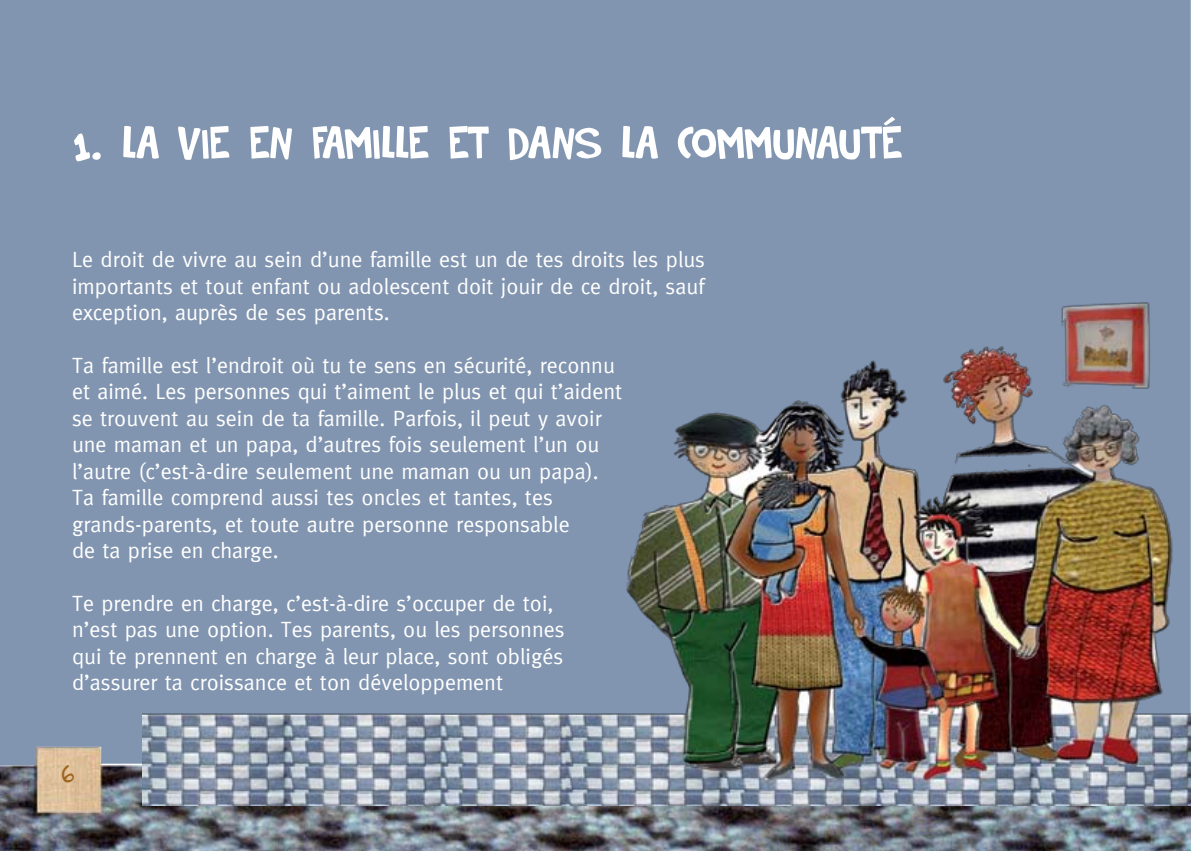
<style>
.page{position:relative;width:1191px;height:851px;background:#fff}
.page>*{position:absolute;margin:0;border:0;box-sizing:border-box;transform-origin:0 0}
.t1{font:50px "Rumpelstiltskin";letter-spacing:-.025em;color:#fff}
.t2{font:26px "Nothing You Could Say";color:#9e651e}
.t3{font:22px/26.4px "Meta";color:#fff}
</style>
<div class="page">
<img style="left:0;top:765px;width:1191px;height:85px">
<div style="left:0;top:0;width:1190px;height:765px;background:#8295b0"></div>
<img style="left:142px;top:282px;width:1049px;height:523px">
<img style="left:1179px;top:299px;width:12px;height:467px">
<h1 class="t1" style="left:72px;top:111px;width:832px">1. LA VIE EN FAMILLE ET DANS LA COMMUNAUTÉ</h1>
<p class="t3" style="left:72px;top:246px;width:634px;text-align:justify">Le droit de vivre au sein d’une famille est un de tes droits les plus importants et tout enfant ou adolescent doit jouir de ce droit, sauf exception, auprès de ses parents.</p>
<p class="t3" style="left:72px;top:352px;width:552px">Ta famille est l’endroit où tu te sens en sécurité, reconnu et aimé. Les personnes qui t’aiment le plus et qui t’aident se trouvent au sein de ta famille. Parfois, il peut y avoir une maman et un papa, d’autres fois seulement l’un ou l’autre (c’est-à-dire seulement une maman ou un papa).<br>Ta famille comprend aussi tes oncles et tantes, tes grands-parents, et toute autre personne responsable<br>de ta prise en charge.</p>
<p class="t3" style="left:72px;top:589px;width:494px">Te prendre en charge, c’est-à-dire s’occuper de toi, n’est pas une option. Tes parents, ou les personnes qui te prennent en charge à leur place, sont obligés d’assurer ta croissance et ton développement</p>
<p class="t2" style="left:61px;top:758px;width:15px">6</p>
</div>
